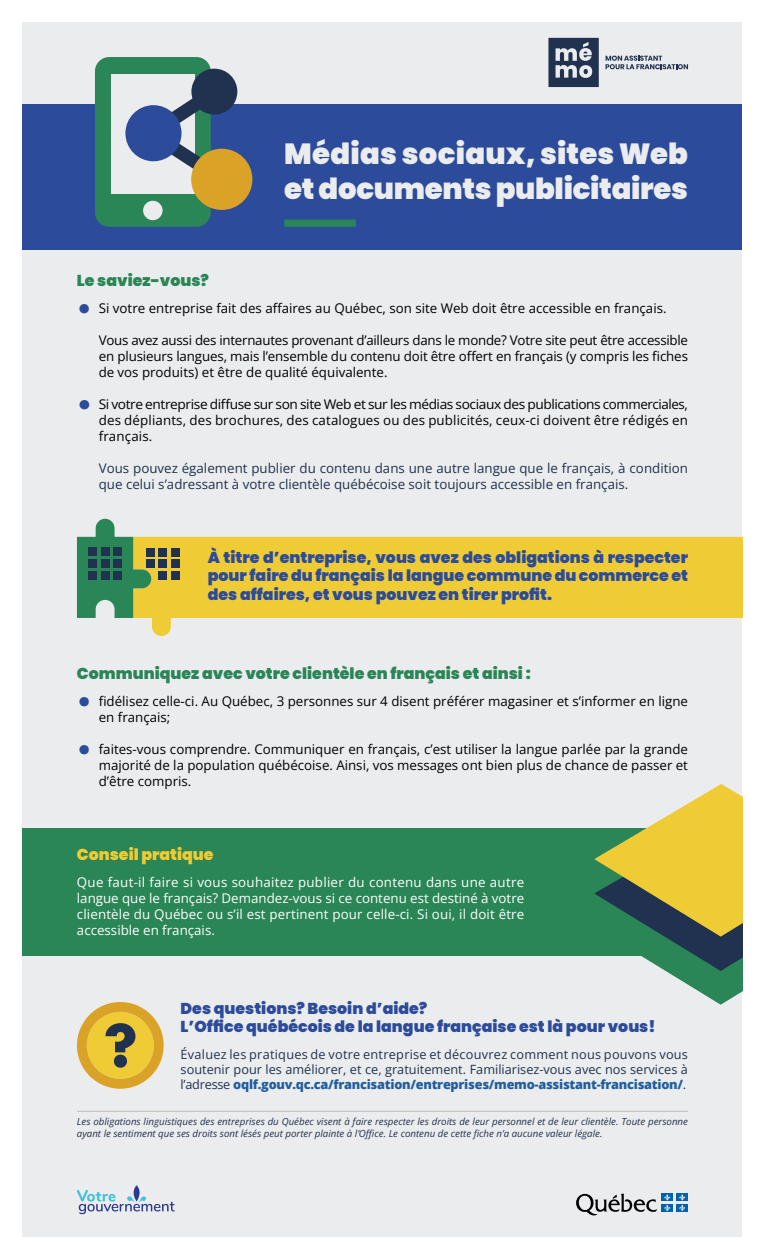
<style>
.page{position:relative;width:765px;height:1260px;background:#fff}
.page>*{position:absolute;margin:0;border:0;box-sizing:border-box;transform-origin:0 0}
.t1{font:900 29.12px/34.9px "Poppins";letter-spacing:-.01em;color:#ebecee}
.t2{font:900 15.75px/18.9px "Poppins";color:#2c4c9b;text-align:justify}
.t3{font:900 15.75px "Poppins";color:#2a8557}
.t4{font:900 15.75px "Poppins";color:#efcb35}
.t5{font:13.38px/16px "Open Sans";color:#000;text-align:justify}
.t6{font:13.38px/16px "Open Sans";letter-spacing:.01em;color:#fff;text-align:justify}
.t7{font:13.38px/16px "Open Sans";color:#20324f}
.t8{font:12.75px/15.2px "Open Sans";color:#20324f;text-align:justify}
.t9{font:italic 9.75px/11.6px "Open Sans";color:#20324f}
.s1{font-family:"Poppins";font-weight:900;font-size:27.88px;color:#2c4c9b}
.s2{font-weight:800;color:#215e9e}
</style>
<div class="page">
<div style="left:22px;top:22px;width:720px;height:1216px;background:#ebecee"></div>
<div style="left:22px;top:829px;width:699px;height:127px;background:#2a8557"></div>
<div style="left:22px;top:104px;width:720px;height:146px;background:#2c4c9b"></div>
<svg style="left:576px;top:1194px;width:81px;height:22px"></svg>
<div style="left:661px;top:1194px;width:12px;height:7px;background:#0063ab"></div>
<div style="left:676px;top:1194px;width:12px;height:7px;background:#0063ab"></div>
<div style="left:661px;top:1204px;width:12px;height:7px;background:#0063ab"></div>
<svg style="left:664px;top:1194px;width:6px;height:17px"></svg>
<div style="left:676px;top:1204px;width:12px;height:7px;background:#0063ab"></div>
<svg style="left:679px;top:1194px;width:6px;height:17px"></svg>
<svg style="left:77px;top:1185px;width:98px;height:29px"></svg>
<svg style="left:548px;top:38px;width:51px;height:49px"></svg>
<svg style="left:606px;top:56px;width:82px;height:13px"></svg>
<div style="left:171px;top:537px;width:571px;height:81px;background:#efcb35"></div>
<svg style="left:77px;top:519px;width:94px;height:117px"></svg>
<div style="left:88px;top:547px;width:8px;height:8px;background:#20324f"></div>
<div style="left:101px;top:547px;width:8px;height:8px;background:#20324f"></div>
<div style="left:114px;top:547px;width:8px;height:8px;background:#20324f"></div>
<div style="left:88px;top:559px;width:8px;height:9px;background:#20324f"></div>
<div style="left:101px;top:559px;width:8px;height:9px;background:#20324f"></div>
<div style="left:114px;top:559px;width:8px;height:9px;background:#20324f"></div>
<div style="left:101px;top:571px;width:8px;height:9px;background:#20324f"></div>
<div style="left:88px;top:571px;width:8px;height:9px;background:#20324f"></div>
<div style="left:114px;top:571px;width:8px;height:9px;background:#20324f"></div>
<div style="left:158px;top:548px;width:9px;height:8px;background:#20324f"></div>
<div style="left:146px;top:548px;width:8px;height:8px;background:#20324f"></div>
<div style="left:171px;top:548px;width:8px;height:8px;background:#20324f"></div>
<div style="left:158px;top:559px;width:9px;height:9px;background:#20324f"></div>
<div style="left:146px;top:559px;width:8px;height:9px;background:#20324f"></div>
<div style="left:171px;top:559px;width:8px;height:9px;background:#20324f"></div>
<div style="left:158px;top:571px;width:9px;height:9px;background:#20324f"></div>
<div style="left:171px;top:571px;width:8px;height:9px;background:#20324f"></div>
<div style="left:284px;top:220px;width:72px;height:7px;background:#2a8557"></div>
<svg style="left:595px;top:784px;width:147px;height:221px"></svg>
<div style="left:95px;top:57px;width:116px;height:170px;background:#2a8557;border-radius:14px"></div>
<div style="left:111px;top:74px;width:84px;height:120px;background:#ebecee"></div>
<div style="left:143px;top:201px;width:20px;height:19px;background:#ebecee;border-radius:50%"></div>
<svg style="left:139px;top:81px;width:87px;height:105px"></svg>
<div style="left:125px;top:105px;width:57px;height:56px;background:#2c4c9b;border-radius:50%"></div>
<div style="left:191px;top:69px;width:46px;height:46px;background:#20324f;border-radius:50%"></div>
<div style="left:191px;top:149px;width:61px;height:61px;background:#daa328;border-radius:50%"></div>
<hr style="left:77px;top:1111px;width:611px;height:1px;background:#bcbec0">
<svg style="left:77px;top:1002px;width:87px;height:87px"></svg>
<h1 class="t1" style="left:284px;top:137px;width:405px">Médias sociaux, sites Web et documents publicitaires</h1>
<p class="t3" style="left:77px;top:271px;width:134px">Le saviez-vous?</p>
<p class="t5" style="left:77px;top:300px;width:591px"><span class="s1">•</span> Si votre entreprise fait des affaires au Québec, son site Web doit être accessible en français.</p>
<p class="t5" style="left:99px;top:332px;width:591px">Vous avez aussi des internautes provenant d’ailleurs dans le monde? Votre site peut être accessible en plusieurs langues, mais l’ensemble du contenu doit être offert en français (y compris les fiches de vos produits) et être de qualité équivalente.</p>
<p class="t5" style="left:99px;top:396px;width:591px;text-indent:-22px"><span class="s1">•</span> Si votre entreprise diffuse sur son site Web et sur les médias sociaux des publications commerciales, des dépliants, des brochures, des catalogues ou des publicités, ceux-ci doivent être rédigés en français.</p>
<p class="t7" style="left:99px;top:460px;width:591px">Vous pouvez également publier du contenu dans une autre langue que le français, à condition que celui s’adressant à votre clientèle québécoise soit toujours accessible en français.</p>
<p class="t2" style="left:208px;top:548px;width:482px">À titre d’entreprise, vous avez des obligations à respecter pour faire du français la langue commune du commerce et des affaires, et vous pouvez en tirer profit.</p>
<p class="t3" style="left:77px;top:665px;width:455px">Communiquez avec votre clientèle en français et ainsi :</p>
<p class="t5" style="left:99px;top:693px;width:591px;text-indent:-22px"><span class="s1">•</span> fidélisez celle-ci. Au Québec, 3 personnes sur 4 disent préférer magasiner et s’informer en ligne en français;</p>
<p class="t5" style="left:99px;top:741px;width:591px;text-indent:-22px"><span class="s1">•</span> faites-vous comprendre. Communiquer en français, c’est utiliser la langue parlée par la grande majorité de la population québécoise. Ainsi, vos messages ont bien plus de chance de passer et d’être compris.</p>
<p class="t4" style="left:77px;top:845px;width:138px">Conseil pratique</p>
<p class="t6" style="left:77px;top:873px;width:449px">Que faut-il faire si vous souhaitez publier du contenu dans une autre langue que le français? Demandez-vous si ce contenu est destiné à votre clientèle du Québec ou s’il est pertinent pour celle-ci. Si oui, il doit être accessible en français.</p>
<p class="t2" style="left:181px;top:999px;width:477px">Des questions? Besoin d’aide?<br>L’Office québécois de la langue française est là pour vous!</p>
<p class="t8" style="left:181px;top:1046px;width:509px">Évaluez les pratiques de votre entreprise et découvrez comment nous pouvons vous soutenir pour les améliorer, et ce, gratuitement. Familiarisez-vous avec nos services à l’adresse <span class="s2">oqlf.gouv.qc.ca/francisation/entreprises/memo-assistant-francisation/</span>.</p>
<p class="t9" style="left:77px;top:1115px;width:613px">Les obligations linguistiques des entreprises du Québec visent à faire respecter les droits de leur personnel et de leur clientèle. Toute personne ayant le sentiment que ses droits sont lésés peut porter plainte à l’Office. Le contenu de cette fiche n’a aucune valeur légale.</p>
</div>
